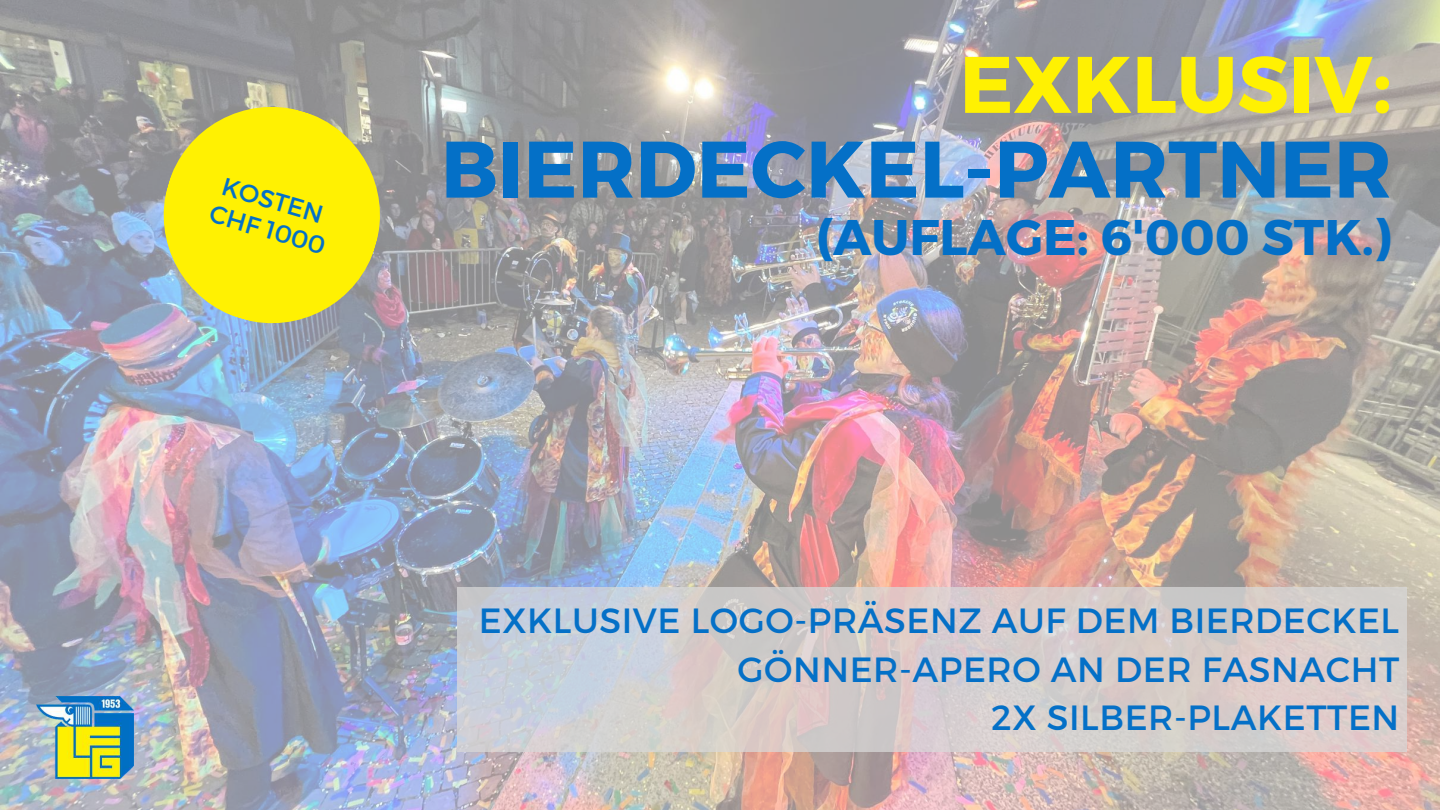
<style>
.page{position:relative;width:1440px;height:810px;background:#fff}
.page>*{position:absolute;margin:0;border:0;box-sizing:border-box;transform-origin:0 0}
.t1{font:700 80px "Montserrat";color:#0470c7}
.t2{font:700 80px "Montserrat";color:#fff102}
.t3{font:700 50px "Montserrat";color:#0470c7}
.t4{font:35px/48.8px "Montserrat";letter-spacing:.015em;color:#0470c7;text-align:right}
.t5{font:25px "Montserrat";color:#0470c7}
</style>
<div class="page">
<img style="left:0;top:0;width:1440px;height:810px">
<svg style="left:151px;top:95px;width:241px;height:241px;background:#dbd441"></svg>
<img style="left:36px;top:696px;width:97px;height:82px">
<svg style="left:457px;top:588px;width:950px;height:164px;background:#d3cdcd"></svg>
<p class="t5" style="left:227px;top:170px;width:106px;rotate:16deg">KOSTEN</p>
<p class="t5" style="left:215px;top:197px;width:121px;rotate:16deg">CHF 1000</p>
<h1 class="t2" style="left:960px;top:32px;width:434px">EXKLUSIV:</h1>
<h1 class="t1" style="left:441px;top:117px;width:952px">BIERDECKEL-PARTNER</h1>
<h2 class="t3" style="left:816px;top:204px;width:578px">(AUFLAGE: 6'000 STK.)</h2>
<p class="t4" style="left:479px;top:594px;width:922px">EXKLUSIVE LOGO-PRÄSENZ AUF DEM BIERDECKEL<br>GÖNNER-APERO AN DER FASNACHT<br>2X SILBER-PLAKETTEN</p>
</div>
